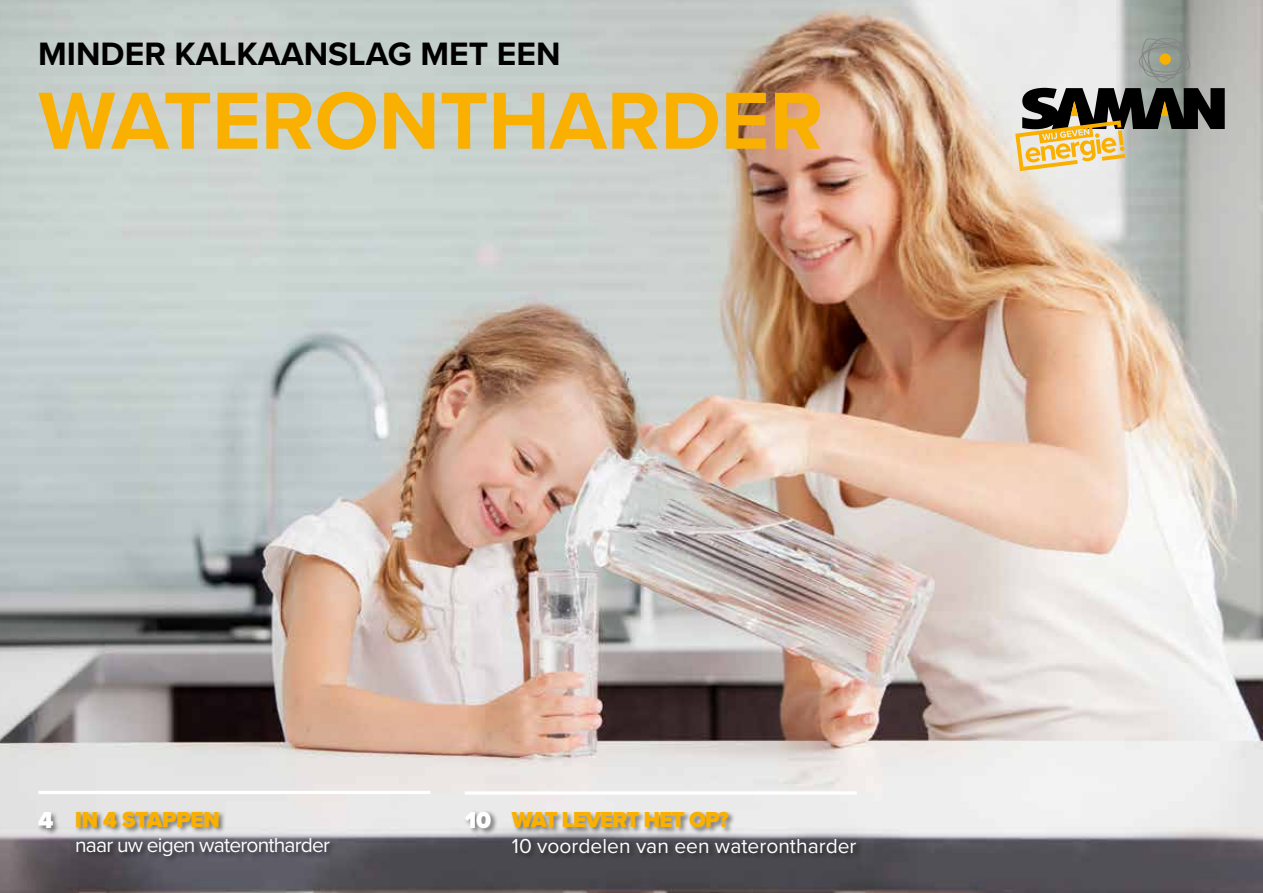
<style>
.page{position:relative;width:1263px;height:893px;background:#fff}
.page>*{position:absolute;margin:0;border:0;box-sizing:border-box;transform-origin:0 0}
.t1{font:700 84px "Proxima Nova";color:#f9b000}
.t2{font:700 33.6px "Proxima Nova";color:#000}
.t3{font:900 24px "Proxima Nova";color:#fff}
.t4{font:900 22.5px "Proxima Nova";letter-spacing:-.03em;color:#f9b000}
.t5{font:900 22.5px "Proxima Nova";letter-spacing:-.01em;color:#f9b000}
.t6{font:21px "Proxima Nova";color:#fff}
.t7{font:21px "Proxima Nova";letter-spacing:-.04em;color:#fff}
</style>
<div class="page">
<img style="left:0;top:0;width:1263px;height:893px">
<svg style="left:1015px;top:38px;width:210px;height:133px;background:#a29e8d"></svg>
<div style="left:510px;top:810px;width:354px;height:50px;background:#000;opacity:.49"></div>
<div style="left:463px;top:809px;width:35px;height:26px;background:#000;opacity:.49"></div>
<hr style="left:465px;top:791px;width:392px;height:4px;background:#fff">
<div style="left:75px;top:810px;width:262px;height:54px;background:#000;opacity:.49"></div>
<div style="left:37px;top:811px;width:24px;height:25px;background:#000;opacity:.49"></div>
<hr style="left:38px;top:791px;width:392px;height:3px;background:#fff">
<h2 class="t2" style="left:38px;top:29px;width:524px">MINDER KALKAANSLAG MET EEN</h2>
<h1 class="t1" style="left:38px;top:58px;width:787px">WATERONTHARDER</h1>
<p class="t3" style="left:38px;top:802px;width:17px">4</p>
<p class="t5" style="left:75px;top:803px;width:146px">IN 4 STAPPEN</p>
<p class="t3" style="left:465px;top:802px;width:28px">10</p>
<p class="t7" style="left:75px;top:829px;width:256px">naar uw eigen waterontharder</p>
<p class="t4" style="left:512px;top:803px;width:218px">WAT LEVERT HET OP?</p>
<p class="t6" style="left:512px;top:830px;width:346px">10 voordelen van een waterontharder</p>
</div>
